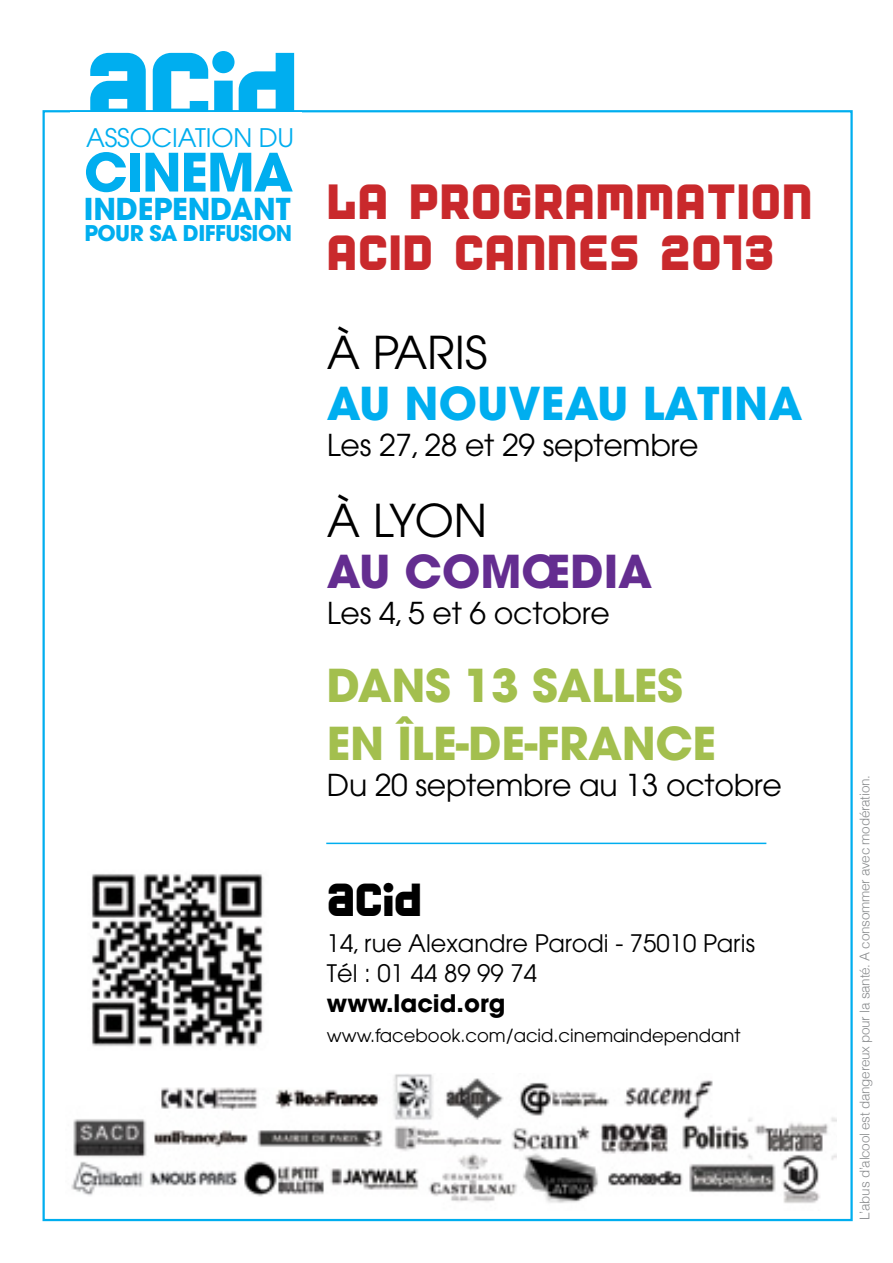
<style>
.page{position:relative;width:893px;height:1263px;background:#fff}
.page>*{position:absolute;margin:0;border:0;box-sizing:border-box;transform-origin:0 0}
.t1{font:700 52.5px "Avant Garde";letter-spacing:-.025em;color:#00aeef}
.t2{font:48px/51px "World One";letter-spacing:.02em;color:#c9292c}
.t3{font:700 45px/57.6px "Avant Garde";letter-spacing:-.01em;color:#a3bf4e}
.t4{font:700 45px "Avant Garde";color:#00aeef}
.t5{font:45px "Avant Garde";color:#000}
.t6{font:700 45px "Avant Garde";color:#642d90}
.t7{font:45px "World One";color:#000}
.t8{font:30px "Avant Garde";letter-spacing:-.01em;color:#000}
.t9{font:700 30px "Avant Garde";letter-spacing:-.01em;color:#00aeef}
.t10{font:25.5px "Avant Garde";letter-spacing:-.01em;color:#00aeef}
.t11{font:24px/30px "Avant Garde";color:#000}
.t12{font:700 24px "Avant Garde";color:#000}
.t13{font:700 21.6px "Avant Garde";letter-spacing:-.025em;color:#00aeef}
.t14{font:18px "Avant Garde";color:#000}
.t15{font:300 13.5px "Helvetica";letter-spacing:-.02em;color:#8a8c8e}
</style>
<div class="page">
<img style="left:71px;top:1074px;width:765px;height:130px">
<img style="left:91px;top:874px;width:172px;height:173px">
<svg style="left:70px;top:51px;width:231px;height:61px"></svg>
<hr style="left:326px;top:843px;width:440px;height:1px;background:#00aeef">
<h3 class="t10" style="left:86px;top:123px;width:210px">ASSOCIATION DU</h3>
<h1 class="t1" style="left:84px;top:138px;width:211px">CINEMA</h1>
<h3 class="t9" style="left:84px;top:189px;width:208px">INDEPENDANT</h3>
<h3 class="t13" style="left:84px;top:219px;width:209px">POUR SA DIFFUSION</h3>
<h2 class="t2" style="left:327px;top:175px;width:487px">LA PROGRAMMATION<br>ACID CANNES 2013</h2>
<h3 class="t5" style="left:327px;top:326px;width:162px">À PARIS</h3>
<h3 class="t4" style="left:327px;top:374px;width:477px">AU NOUVEAU LATINA</h3>
<h3 class="t8" style="left:327px;top:427px;width:373px">Les 27, 28 et 29 septembre</h3>
<h3 class="t5" style="left:327px;top:494px;width:162px">À LYON</h3>
<h3 class="t6" style="left:327px;top:542px;width:327px">AU COMŒDIA</h3>
<h3 class="t8" style="left:327px;top:595px;width:284px">Les 4, 5 et 6 octobre</h3>
<h3 class="t3" style="left:327px;top:657px;width:391px">DANS 13 SALLES<br>EN ÎLE-DE-FRANCE</h3>
<h3 class="t8" style="left:327px;top:767px;width:456px">Du 20 septembre au 13 octobre</h3>
<h3 class="t7" style="left:327px;top:873px;width:96px">acid</h3>
<h3 class="t11" style="left:327px;top:928px;width:430px">14, rue Alexandre Parodi - 75010 Paris<br>Tél : 01 44 89 99 74</h3>
<h3 class="t12" style="left:327px;top:987px;width:180px">www.lacid.org</h3>
<h3 class="t14" style="left:327px;top:1025px;width:415px">www.facebook.com/acid.cinemaindependant</h3>
<p class="t15" style="left:856px;top:1220px;width:446px;rotate:-90deg">L’abus d’alcool est dangereux pour la santé. A consommer avec modération.</p>
</div>
